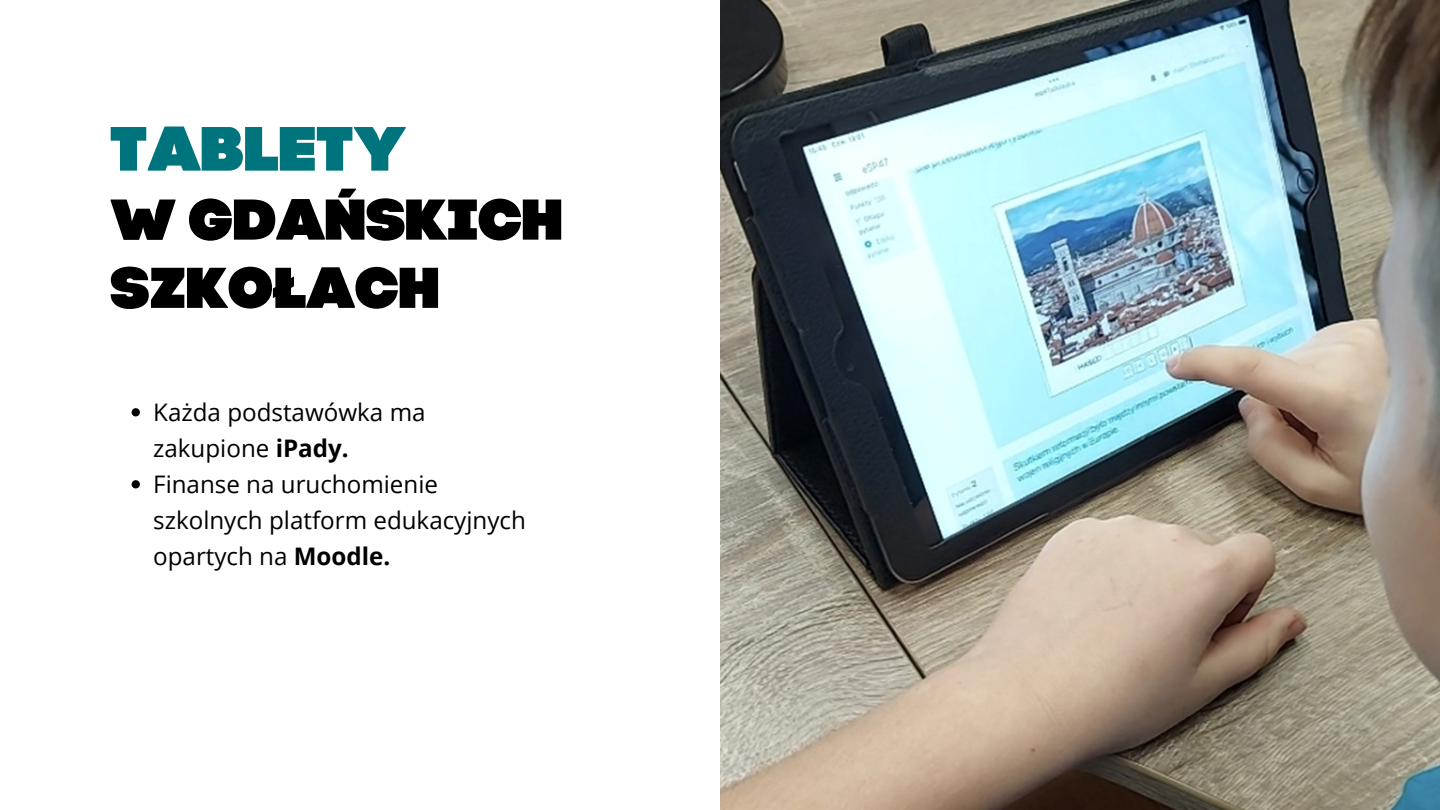
<style>
.page{position:relative;width:1440px;height:810px;background:#fff}
.page>*{position:absolute;margin:0;border:0;box-sizing:border-box;transform-origin:0 0}
.t1{font:62.3px "Code Pro Black LC";color:#00747c}
.t2{font:57.3px/68.2px "Code Pro Black LC";color:#000}
.t3{font:24.2px/36px "Open Sans";color:#000}
.s1{font-weight:700}
</style>
<div class="page">
<img style="left:720px;top:0;width:720px;height:810px">
<svg style="left:132px;top:408px;width:8px;height:8px"></svg>
<svg style="left:132px;top:480px;width:8px;height:8px"></svg>
<p class="t1" style="left:112px;top:111px;width:298px">TABLETY</p>
<p class="t2" style="left:112px;top:185px;width:454px">W GDAŃSKICH<br>SZKOŁACH</p>
<p class="t3" style="left:153px;top:394px;width:274px">Każda podstawówka ma zakupione <span class="s1">iPady.</span></p>
<p class="t3" style="left:153px;top:466px;width:374px">Finanse na uruchomienie szkolnych platform edukacyjnych opartych na <span class="s1">Moodle.</span></p>
</div>
